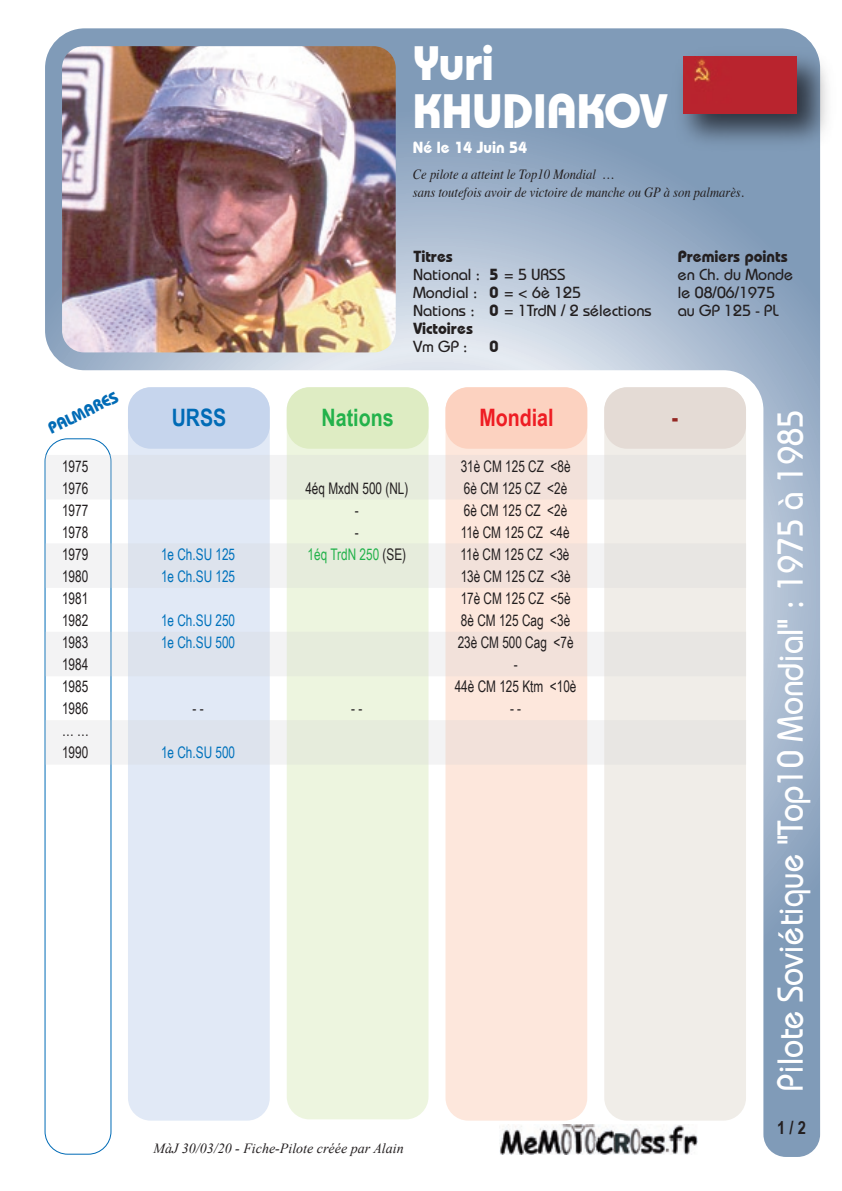
<style>
.page{position:relative;width:842px;height:1191px;background:#fff}
.page>*{position:absolute;margin:0;border:0;box-sizing:border-box;transform-origin:0 0}
.t1{font:700 48px/48px "Bauhaus IT Cby BT";color:#fff}
.t2{font:36px "Bauhaus";color:#fff;scale:.9 1}
.t3{font:700 24px "Arial Narrow";color:#ee1d23}
.t4{font:700 24px "Arial Narrow";color:#23b24b}
.t5{font:700 24px "Arial Narrow";color:#006bb6}
.t6{font:700 24px "Arial Narrow";color:#942723}
.t7{font:700 18px "Arial Narrow";color:#231f20}
.t8{font:16px/22px "Arial Narrow";color:#231f20;scale:.9 1}
.t9{font:16px/18px "Bauhaus";color:#231f20}
.t10{font:16px "Arial Narrow";color:#0072bc;scale:.9 1}
.t11{font:700 16px "Bauhaus IT Cby BT";color:#231f20}
.t12{font:16px "Arial Narrow";color:#23b24b;scale:.9 1}
.t13{font:700 16px "Bauhaus IT Cby BT";color:#fff}
.t14{font:700 16px "Bauhaus IT Cby BT";color:#006bb6}
.t15{font:italic 14px/18px "Times";color:#231f20;scale:.9 1}
.t16{font:italic 14px "Times New Roman";color:#231f20}
.s1{font-family:"Bauhaus IT Cby BT";font-weight:700}
.s2{color:#231f20}
</style>
<div class="page">
<img style="left:45px;top:28px;width:775px;height:1129px">
<img style="left:499px;top:1125px;width:199px;height:29px">
<svg style="left:44px;top:438px;width:68px;height:716px"></svg>
<div style="left:128px;top:449px;width:142px;height:671px;background:#e1e9f6"></div>
<div style="left:128px;top:387px;width:142px;height:62px;background:#c6d5ed"></div>
<div style="left:287px;top:449px;width:141px;height:670px;background:#edf5df"></div>
<div style="left:445px;top:449px;width:142px;height:671px;background:#fde7dc"></div>
<div style="left:604px;top:449px;width:142px;height:671px;background:#f0ede8"></div>
<svg style="left:445px;top:387px;width:142px;height:62px;background:#fcd4c2"></svg>
<div style="left:287px;top:387px;width:141px;height:62px;background:#deecc3"></div>
<div style="left:604px;top:387px;width:142px;height:62px;background:#e4dbd5"></div>
<svg style="left:45px;top:455px;width:701px;height:44px"></svg>
<svg style="left:45px;top:543px;width:701px;height:45px"></svg>
<svg style="left:45px;top:632px;width:701px;height:44px"></svg>
<svg style="left:45px;top:720px;width:701px;height:44px"></svg>
<img style="left:666px;top:41px;width:162px;height:118px">
<div style="left:683px;top:57px;width:114px;height:56px;background:#b9242e"></div>
<h1 class="t1" style="left:413px;top:38px;width:256px">Yuri<br>KHUDIAKOV</h1>
<p class="t13" style="left:413px;top:138px;width:116px">Né le 14 Juin 54</p>
<p class="t15" style="left:413px;top:165px;width:369px">Ce pilote a atteint le Top10 Mondial …<br>sans toutefois avoir de victoire de manche ou GP à son palmarès.</p>
<p class="t11" style="left:413px;top:246px;width:41px">Titres</p>
<p class="t9" style="left:413px;top:265px;width:240px">National : <span class="s1">5</span> = 5 URSS<br>Mondial : <span class="s1">0</span> = &lt; 6è 125<br>Nations : <span class="s1">0</span> = 1TrdN / 2 sélections</p>
<p class="t11" style="left:413px;top:318px;width:61px">Victoires</p>
<p class="t9" style="left:413px;top:337px;width:56px">Vm GP :</p>
<p class="t11" style="left:489px;top:336px;width:11px">0</p>
<p class="t11" style="left:678px;top:246px;width:111px">Premiers points</p>
<p class="t9" style="left:678px;top:265px;width:117px">en Ch. du Monde le 08/06/1975 au GP 125 - PL</p>
<p class="t14" style="left:45px;top:420px;width:77px;rotate:-26deg">PALMARES</p>
<h3 class="t5" style="left:172px;top:403px;width:56px">URSS</h3>
<h3 class="t3" style="left:479px;top:403px;width:76px">Mondial</h3>
<h3 class="t4" style="left:321px;top:403px;width:74px">Nations</h3>
<h3 class="t6" style="left:672px;top:403px;width:8px">-</h3>
<p class="t8" style="left:62px;top:455px;width:31px">1975</p>
<p class="t8" style="left:461px;top:455px;width:124px">31è CM 125 CZ &lt;8è</p>
<p class="t8" style="left:62px;top:477px;width:31px">1976</p>
<p class="t8" style="left:305px;top:477px;width:116px">4éq MxdN 500 (NL)</p>
<p class="t8" style="left:464px;top:477px;width:116px">6è CM 125 CZ &lt;2è</p>
<p class="t8" style="left:62px;top:499px;width:31px">1977</p>
<p class="t8" style="left:355px;top:499px;width:6px">-</p>
<p class="t8" style="left:464px;top:499px;width:116px">6è CM 125 CZ &lt;2è</p>
<p class="t8" style="left:62px;top:521px;width:31px">1978</p>
<p class="t8" style="left:355px;top:521px;width:6px">-</p>
<p class="t8" style="left:461px;top:521px;width:123px">11è CM 125 CZ &lt;4è</p>
<p class="t8" style="left:62px;top:543px;width:31px">1979</p>
<p class="t10" style="left:161px;top:545px;width:84px">1e Ch.SU 125</p>
<p class="t12" style="left:308px;top:545px;width:111px">1éq TrdN 250 <span class="s2">(SE)</span></p>
<p class="t8" style="left:460px;top:543px;width:123px">11è CM 125 CZ &lt;3è</p>
<p class="t8" style="left:62px;top:565px;width:31px">1980</p>
<p class="t10" style="left:161px;top:567px;width:84px">1e Ch.SU 125</p>
<p class="t8" style="left:461px;top:565px;width:124px">13è CM 125 CZ &lt;3è</p>
<p class="t8" style="left:62px;top:587px;width:31px">1981</p>
<p class="t8" style="left:461px;top:587px;width:124px">17è CM 125 CZ &lt;5è</p>
<p class="t8" style="left:62px;top:609px;width:31px">1982</p>
<p class="t10" style="left:161px;top:611px;width:84px">1e Ch.SU 250</p>
<p class="t8" style="left:461px;top:609px;width:123px">8è CM 125 Cag &lt;3è</p>
<p class="t8" style="left:62px;top:631px;width:31px">1983</p>
<p class="t10" style="left:161px;top:633px;width:84px">1e Ch.SU 500</p>
<p class="t8" style="left:458px;top:631px;width:130px">23è CM 500 Cag &lt;7è</p>
<p class="t8" style="left:62px;top:653px;width:31px">1984</p>
<p class="t8" style="left:514px;top:653px;width:6px">-</p>
<p class="t8" style="left:62px;top:675px;width:31px">1985</p>
<p class="t8" style="left:455px;top:675px;width:137px">44è CM 125 Ktm &lt;10è</p>
<p class="t8" style="left:62px;top:697px;width:31px">1986</p>
<p class="t8" style="left:193px;top:697px;width:14px">- -</p>
<p class="t8" style="left:351px;top:697px;width:14px">- -</p>
<p class="t8" style="left:510px;top:697px;width:14px">- -</p>
<p class="t8" style="left:62px;top:719px;width:31px">… …<br>1990</p>
<p class="t10" style="left:161px;top:743px;width:84px">1e Ch.SU 500</p>
<p class="t16" style="left:154px;top:1138px;width:252px">MàJ 30/03/20 - Fiche-Pilote créée par Alain</p>
<h2 class="t2" style="left:768px;top:1090px;width:757px;rotate:-90deg">Pilote Soviétique "Top10 Mondial" : 1975 à 1985</h2>
<p class="t7" style="left:777px;top:1117px;width:30px">1 / 2</p>
</div>
